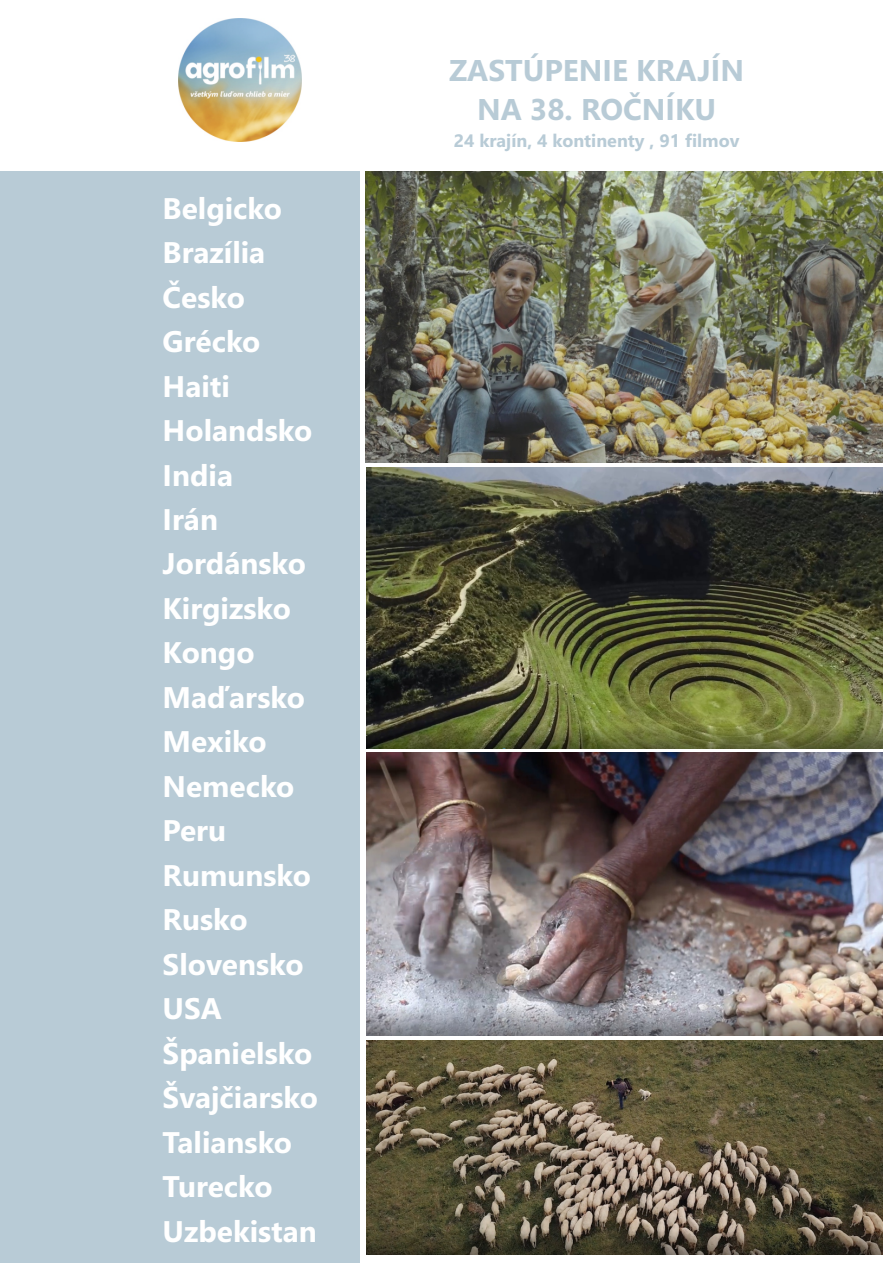
<style>
.page{position:relative;width:893px;height:1263px;background:#fff}
.page>*{position:absolute;margin:0;border:0;box-sizing:border-box;transform-origin:0 0}
.t1{font:700 30px/39.9px "Segoe UI";color:#b8cbd6;text-align:center}
.t2{font:700 29.85px/44.5px "Segoe UI";color:#fff}
.t3{font:700 18px "Segoe UI";color:#b8cbd6}
</style>
<div class="page">
<div style="left:0;top:171px;width:360px;height:1092px;background:#b8cbd6"></div>
<img style="left:178px;top:19px;width:123px;height:123px">
<img style="left:366px;top:171px;width:516px;height:291px">
<img style="left:366px;top:468px;width:517px;height:280px">
<img style="left:367px;top:1040px;width:515px;height:214px">
<img style="left:366px;top:753px;width:517px;height:282px">
<p class="t2" style="left:163px;top:189px;width:157px">Belgicko<br>Brazília<br>Česko<br>Grécko<br>Haiti<br>Holandsko<br>India<br>Irán<br>Jordánsko<br>Kirgizsko<br>Kongo<br>Maďarsko<br>Mexiko<br>Nemecko<br>Peru<br>Rumunsko<br>Rusko<br>Slovensko<br>USA<br>Španielsko<br>Švajčiarsko<br>Taliansko<br>Turecko<br>Uzbekistan</p>
<p class="t1" style="left:449px;top:53px;width:297px">ZASTÚPENIE KRAJÍN<br>NA 38. ROČNÍKU</p>
<p class="t3" style="left:454px;top:134px;width:287px">24 krajín, 4 kontinenty , 91 filmov</p>
</div>
